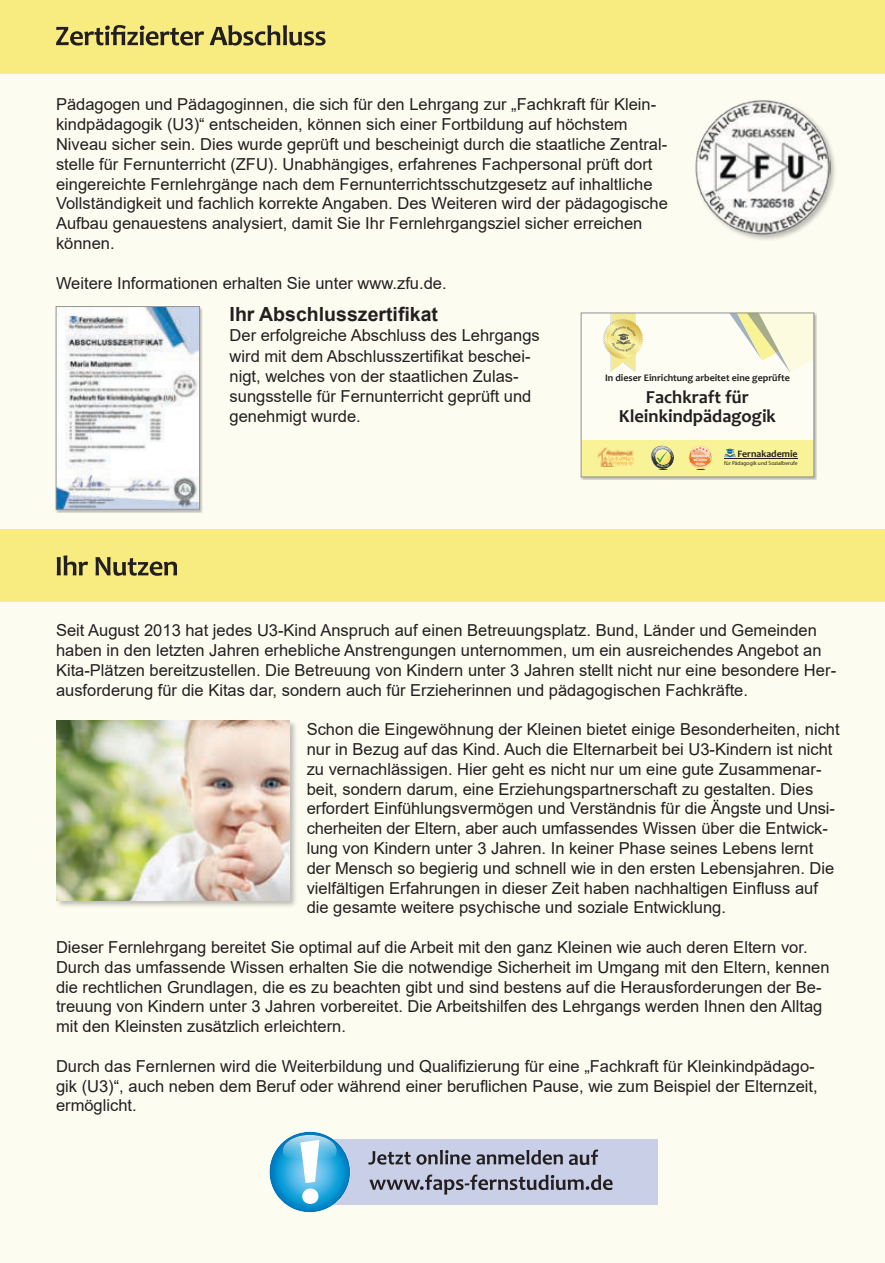
<style>
.page{position:relative;width:885px;height:1263px;background:#fff}
.page>*{position:absolute;margin:0;border:0;box-sizing:border-box;transform-origin:0 0}
.t1{font:700 19.5px "Arial";color:#231f20}
.t2{font:700 18.45px/19.2px "Candara";color:#231f20;text-align:center}
.t3{font:16.5px/19.8px "Arial";color:#231f20}
.t4{font:700 9.9px "Candara";color:#231f20}
.t5{font:5.55px "Myriad Pro";color:#231f20}
.t6{font:700 condensed 3.3px/4.1px "Swiss 721 BT";color:#fff;text-align:center}
</style>
<div class="page">
<div style="left:0;top:0;width:884px;height:1263px;background:#fdfcf1"></div>
<div style="left:0;top:0;width:884px;height:73px;background:#f8ec80"></div>
<svg style="left:56px;top:25px;width:269px;height:21px"></svg>
<div style="left:55px;top:306px;width:148px;height:207px;background:#231f20;opacity:.3"></div>
<img style="left:58px;top:308px;width:139px;height:199px">
<div style="left:56px;top:306px;width:143px;height:203px;border:1px solid #939598"></div>
<div style="left:0;top:529px;width:884px;height:73px;background:#f8ec80"></div>
<svg style="left:57px;top:555px;width:120px;height:21px"></svg>
<div style="left:55px;top:719px;width:242px;height:189px;background:#231f20;opacity:.3"></div>
<img style="left:57px;top:721px;width:233px;height:179px">
<div style="left:580px;top:312px;width:237px;height:168px;background:#231f20;opacity:.3"></div>
<div style="left:581px;top:313px;width:232px;height:164px;background:#fdfdf4"></div>
<div style="left:581px;top:440px;width:232px;height:37px;background:#f9f397"></div>
<hr style="left:724px;top:459px;width:73px;height:1px;background:#231f20">
<svg style="left:724px;top:449px;width:11px;height:8px"></svg>
<img style="left:597px;top:448px;width:36px;height:19px">
<svg style="left:689px;top:446px;width:22px;height:24px"></svg>
<svg style="left:602px;top:315px;width:41px;height:57px"></svg>
<svg style="left:731px;top:315px;width:80px;height:57px"></svg>
<div style="left:581px;top:313px;width:232px;height:164px;border:1px solid #939598"></div>
<div style="left:694px;top:99px;width:142px;height:142px;background:#231f20;opacity:.3"></div>
<img style="left:694px;top:99px;width:136px;height:136px">
<div style="left:296px;top:1139px;width:361px;height:66px;background:#cacfe8"></div>
<svg style="left:269px;top:1132px;width:81px;height:80px"></svg>
<svg style="left:368px;top:1150px;width:194px;height:15px"></svg>
<svg style="left:369px;top:1174px;width:243px;height:20px"></svg>
<svg style="left:569px;top:1149px;width:29px;height:16px"></svg>
<svg style="left:651px;top:446px;width:22px;height:24px"></svg>
<p class="t3" style="left:56px;top:96px;width:613px">Pädagogen und Pädagoginnen, die sich für den Lehrgang zur „Fachkraft für Klein&shy;kindpädagogik (U3)“ entscheiden, können sich einer Fortbildung auf höchstem Niveau sicher sein. Dies wurde geprüft und bescheinigt durch die staatliche Zentral&shy;stelle für Fernunterricht (ZFU). Unabhängiges, erfahrenes Fachpersonal prüft dort eingereichte Fernlehrgänge nach dem Fernunterrichtsschutzgesetz auf inhaltliche Vollständigkeit und fachlich korrekte Angaben. Des Weiteren wird der pädagogische Aufbau genauestens analysiert, damit Sie Ihr Fernlehrgangsziel sicher erreichen können.</p>
<p class="t3" style="left:56px;top:274px;width:392px">Weitere Informationen erhalten Sie unter www.zfu.de.</p>
<p class="t1" style="left:229px;top:300px;width:210px">Ihr Abschlusszertifikat</p>
<p class="t3" style="left:229px;top:327px;width:311px">Der erfolgreiche Abschluss des Lehrgangs wird mit dem Abschlusszertifikat beschei&shy;nigt, welches von der staatlichen Zulas&shy;sungsstelle für Fernunterricht geprüft und genehmigt wurde.</p>
<p class="t4" style="left:605px;top:374px;width:186px">In dieser Einrichtung arbeitet eine geprüfte</p>
<p class="t2" style="left:619px;top:389px;width:158px">Fachkraft für<br>Kleinkindpädagogik</p>
<p class="t6" style="left:691px;top:454px;width:20px">Weiterbildung</p>
<p class="t4" style="left:737px;top:450px;width:62px">Fernakademie</p>
<p class="t6" style="left:693px;top:458px;width:15px">auf hohem<br>Niveau</p>
<p class="t5" style="left:724px;top:461px;width:75px">für Pädagogik und Sozialberufe</p>
<p class="t3" style="left:56px;top:622px;width:781px">Seit August 2013 hat jedes U3-Kind Anspruch auf einen Betreuungsplatz. Bund, Länder und Gemeinden haben in den letzten Jahren erhebliche Anstrengungen unternommen, um ein ausreichendes Angebot an Kita-Plätzen bereitzustellen. Die Betreuung von Kindern unter 3 Jahren stellt nicht nur eine besondere Her&shy;ausforderung für die Kitas dar, sondern auch für Erzieherinnen und pädagogischen Fachkräfte.</p>
<p class="t3" style="left:307px;top:721px;width:534px">Schon die Eingewöhnung der Kleinen bietet einige Besonderheiten, nicht nur in Bezug auf das Kind. Auch die Elternarbeit bei U3-Kindern ist nicht zu vernachlässigen. Hier geht es nicht nur um eine gute Zusammenar&shy;beit, sondern darum, eine Erziehungspartnerschaft zu gestalten. Dies erfordert Einfühlungsvermögen und Verständnis für die Ängste und Unsi&shy;cherheiten der Eltern, aber auch umfassendes Wissen über die Entwick&shy;lung von Kindern unter 3 Jahren. In keiner Phase seines Lebens lernt der Mensch so begierig und schnell wie in den ersten Lebensjahren. Die vielfältigen Erfahrungen in dieser Zeit haben nachhaltigen Einfluss auf die gesamte weitere psychische und soziale Entwicklung.</p>
<p class="t3" style="left:56px;top:939px;width:775px">Dieser Fernlehrgang bereitet Sie optimal auf die Arbeit mit den ganz Kleinen wie auch deren Eltern vor.<br>Durch das umfassende Wissen erhalten Sie die notwendige Sicherheit im Umgang mit den Eltern, kennen die rechtlichen Grundlagen, die es zu beachten gibt und sind bestens auf die Herausforderungen der Be&shy;treuung von Kindern unter 3 Jahren vorbereitet. Die Arbeitshilfen des Lehrgangs werden Ihnen den Alltag mit den Kleinsten zusätzlich erleichtern.</p>
<p class="t3" style="left:56px;top:1056px;width:763px">Durch das Fernlernen wird die Weiterbildung und Qualifizierung für eine „Fachkraft für Kleinkindpädago&shy;gik (U3)“, auch neben dem Beruf oder während einer beruflichen Pause, wie zum Beispiel der Elternzeit, ermöglicht.</p>
</div>
